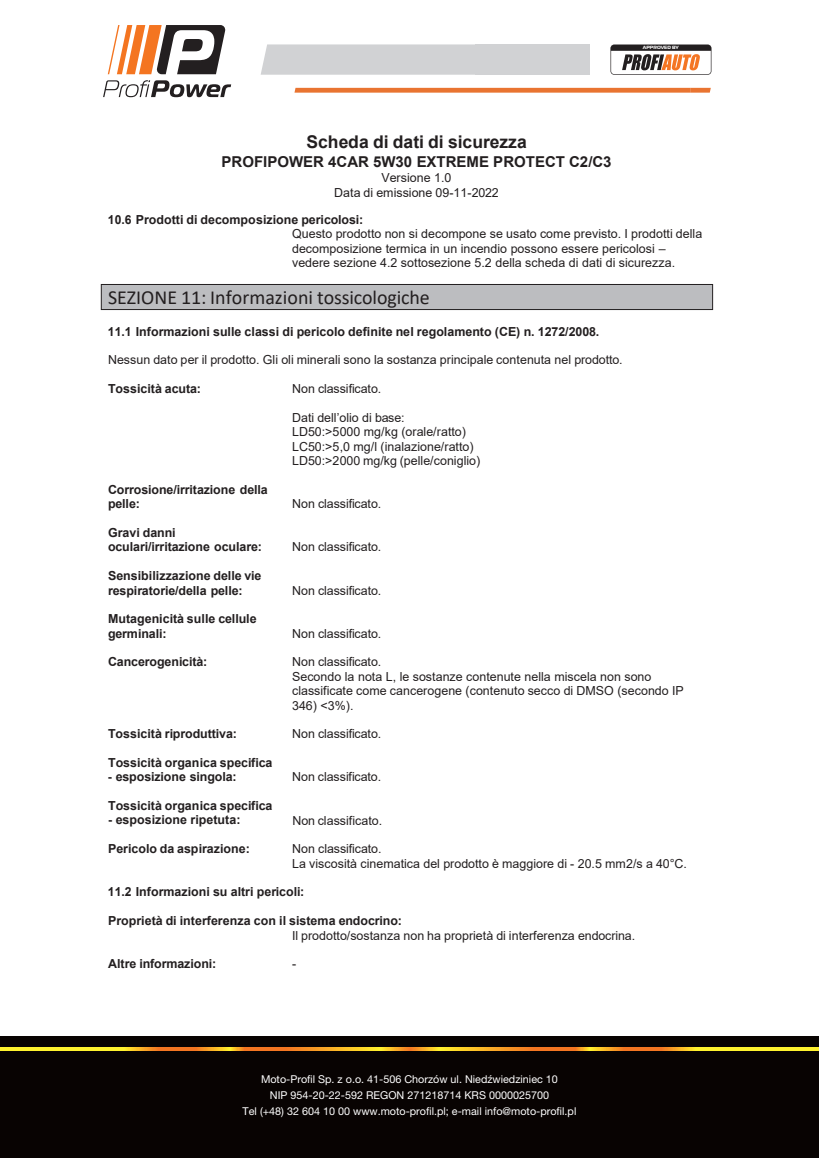
<style>
.page{position:relative;width:819px;height:1158px;background:#fff}
.page>*{position:absolute;margin:0;border:0;box-sizing:border-box;transform-origin:0 0}
.t1{font:20px "Calibri";color:#231f20}
.t2{font:700 17.5px "Arial";color:#231f20}
.t3{font:700 15px "Arial";color:#231f20}
.t4{font:12.5px/14.5px "Arial";color:#231f20}
.t5{font:700 12.5px/14.5px "Arial";color:#231f20}
.t6{font:10.75px/16.2px "Helvetica Neue LT Pro";color:#fff;text-align:center}
.t7{font:700 4.62px "Magistral";color:#fff}
</style>
<div class="page">
<div style="left:101px;top:284px;width:612px;height:26px;background:#bcbdc0;border:1px solid #231f20"></div>
<div style="left:0;top:1036px;width:819px;height:122px;background:#080302"></div>
<svg style="left:0;top:1048px;width:819px;height:2px;background:#fab927"></svg>
<svg style="left:108px;top:25px;width:118px;height:49px"></svg>
<svg style="left:103px;top:80px;width:128px;height:17px"></svg>
<svg style="left:261px;top:44px;width:214px;height:31px;background:#d2d3d5"></svg>
<div style="left:475px;top:44px;width:114px;height:31px;background:#d1d2d4"></div>
<svg style="left:294px;top:88px;width:417px;height:5px;background:#ea7e40"></svg>
<svg style="left:610px;top:45px;width:101px;height:30px"></svg>
<p class="t7" style="left:643px;top:45px;width:37px">APPROVED BY</p>
<h2 class="t2" style="left:306px;top:130px;width:222px">Scheda di dati di sicurezza</h2>
<p class="t3" style="left:221px;top:151px;width:392px">PROFIPOWER 4CAR 5W30 EXTREME PROTECT C2/C3</p>
<p class="t4" style="left:334px;top:171px;width:166px;text-align:center">Versione 1.0<br>Data di emissione 09-11-2022</p>
<p class="t5" style="left:108px;top:212px;width:257px">10.6 Prodotti di decomposizione pericolosi:</p>
<p class="t4" style="left:292px;top:226px;width:412px">Questo prodotto non si decompone se usato come previsto. I prodotti della decomposizione termica in un incendio possono essere pericolosi – vedere sezione 4.2 sottosezione 5.2 della scheda di dati di sicurezza.</p>
<h1 class="t1" style="left:108px;top:284px;width:323px">SEZIONE 11: Informazioni tossicologiche</h1>
<p class="t5" style="left:108px;top:324px;width:493px">11.1 Informazioni sulle classi di pericolo definite nel regolamento (CE) n. 1272/2008.</p>
<p class="t4" style="left:108px;top:353px;width:516px">Nessun dato per il prodotto. Gli oli minerali sono la sostanza principale contenuta nel prodotto.</p>
<p class="t5" style="left:108px;top:382px;width:94px">Tossicità acuta:</p>
<p class="t4" style="left:292px;top:381px;width:91px">Non classificato.</p>
<p class="t4" style="left:292px;top:410px;width:190px">Dati dell’olio di base:<br>LD50:&gt;5000 mg/kg (orale/ratto)<br>LC50:&gt;5,0 mg/l (inalazione/ratto)<br>LD50:&gt;2000 mg/kg (pelle/coniglio)</p>
<p class="t5" style="left:108px;top:482px;width:161px">Corrosione/irritazione della pelle:</p>
<p class="t4" style="left:292px;top:497px;width:91px">Non classificato.</p>
<p class="t5" style="left:108px;top:525px;width:156px">Gravi danni oculari/irritazione oculare:</p>
<p class="t5" style="left:108px;top:568px;width:155px">Sensibilizzazione delle vie respiratorie/della pelle:</p>
<p class="t5" style="left:108px;top:612px;width:150px">Mutagenicità sulle cellule germinali:</p>
<p class="t4" style="left:292px;top:540px;width:91px">Non classificato.</p>
<p class="t4" style="left:292px;top:583px;width:91px">Non classificato.</p>
<p class="t4" style="left:292px;top:626px;width:91px">Non classificato.</p>
<p class="t5" style="left:108px;top:655px;width:101px">Cancerogenicità:</p>
<p class="t4" style="left:292px;top:654px;width:393px">Non classificato.<br>Secondo la nota L, le sostanze contenute nella miscela non sono classificate come cancerogene (contenuto secco di DMSO (secondo IP 346) &lt;3%).</p>
<p class="t5" style="left:108px;top:727px;width:130px">Tossicità riproduttiva:</p>
<p class="t4" style="left:292px;top:727px;width:91px">Non classificato.</p>
<p class="t5" style="left:108px;top:755px;width:166px">Tossicità organica specifica</p>
<p class="t5" style="left:108px;top:770px;width:130px">- esposizione singola:</p>
<p class="t4" style="left:292px;top:770px;width:90px">Non classificato.</p>
<p class="t5" style="left:108px;top:798px;width:166px">Tossicità organica specifica</p>
<p class="t5" style="left:108px;top:813px;width:134px">- esposizione ripetuta:</p>
<p class="t5" style="left:108px;top:841px;width:143px">Pericolo da aspirazione:</p>
<p class="t4" style="left:292px;top:813px;width:91px">Non classificato.</p>
<p class="t4" style="left:292px;top:842px;width:396px;line-height:14.1px">Non classificato.<br>La viscosità cinematica del prodotto è maggiore di - 20.5 mm2/s a 40°C.</p>
<p class="t5" style="left:108px;top:885px;width:198px">11.2 Informazioni su altri pericoli:</p>
<p class="t5" style="left:108px;top:913px;width:295px">Proprietà di interferenza con il sistema endocrino:</p>
<p class="t4" style="left:292px;top:928px;width:345px">Il prodotto/sostanza non ha proprietà di interferenza endocrina.</p>
<p class="t5" style="left:108px;top:957px;width:110px">Altre informazioni:</p>
<p class="t4" style="left:292px;top:957px;width:6px">-</p>
<p class="t6" style="left:243px;top:1070px;width:335px">Moto-Profil Sp. z o.o. 41-506 Chorzów ul. Niedźwiedziniec 10<br>NIP 954-20-22-592 REGON 271218714 KRS 0000025700<br>Tel (+48) 32 604 10 00 www.moto-profil.pl; e-mail info@moto-profil.pl</p>
</div>
